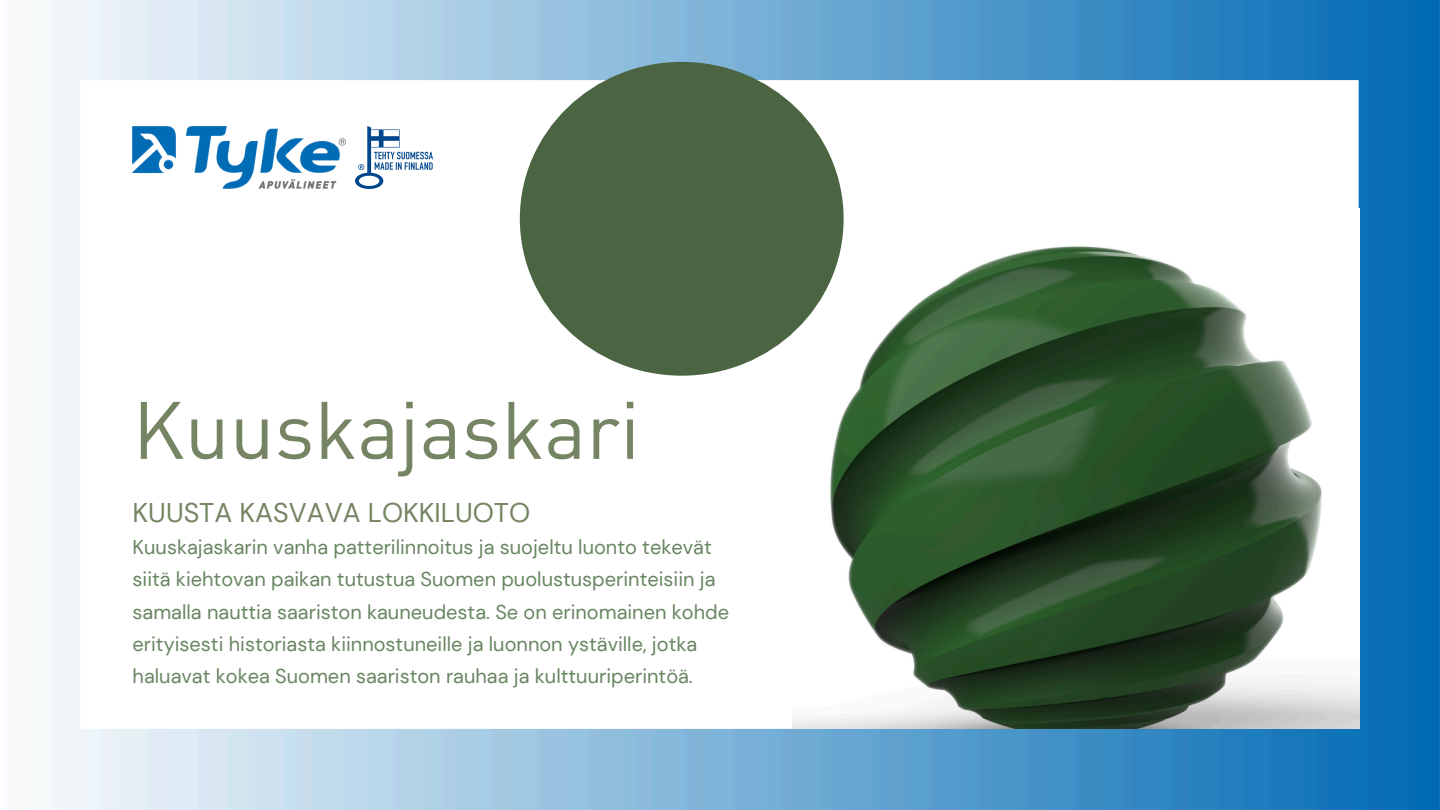
<style>
.page{position:relative;width:1440px;height:810px;background:#fff}
.page>*{position:absolute;margin:0;border:0;box-sizing:border-box;transform-origin:0 0}
.t1{font:80px "DIN Arabic";color:#758462}
.t2{font:27px "DM Sans";color:#758462}
.t3{font:20px/32.2px "DM Sans";color:#688662}
</style>
<div class="page">
<img style="left:58px;top:0;width:1382px;height:810px">
<img style="left:793px;top:208px;width:566px;height:521px">
<div style="left:520px;top:62px;width:323px;height:314px;background:#4b6441;border-radius:50%"></div>
<img style="left:133px;top:127px;width:213px;height:62px">
<img style="left:356px;top:127px;width:76px;height:62px">
<p class="t1" style="left:133px;top:398px;width:509px">Kuuskajaskari</p>
<p class="t2" style="left:133px;top:495px;width:399px">KUUSTA KASVAVA LOKKILUOTO</p>
<p class="t3" style="left:133px;top:531px;width:598px">Kuuskajaskarin vanha patterilinnoitus ja suojeltu luonto tekevät siitä kiehtovan paikan tutustua Suomen puolustusperinteisiin ja samalla nauttia saariston kauneudesta. Se on erinomainen kohde erityisesti historiasta kiinnostuneille ja luonnon ystäville, jotka haluavat kokea Suomen saariston rauhaa ja kulttuuriperintöä.</p>
</div>
